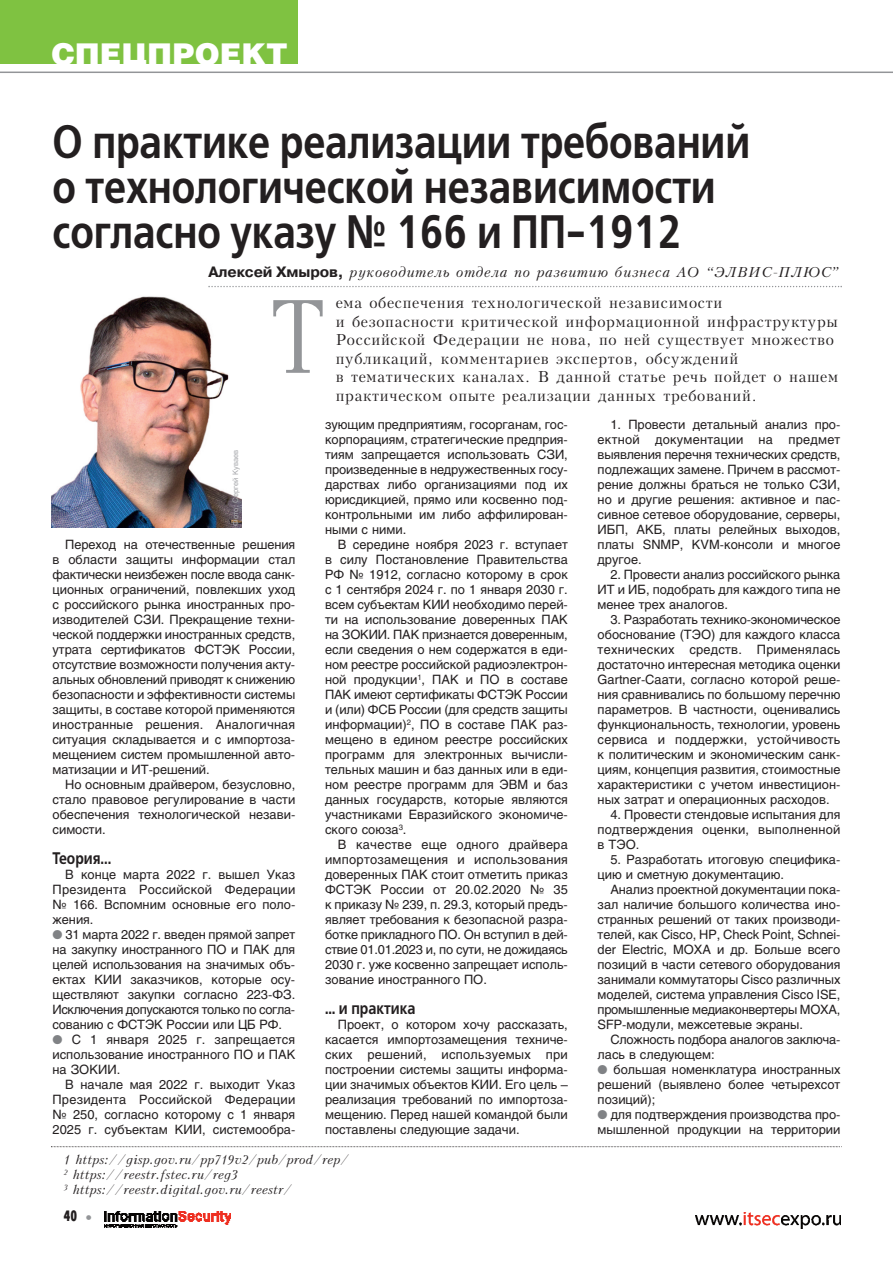
<style>
.page{position:relative;width:893px;height:1263px;background:#fff}
.page>*{position:absolute;margin:0;border:0;box-sizing:border-box;transform-origin:0 0}
.t1{font:100.5px "Kudryashev";color:#939598;scale:.8 1}
.t2{font:600 46.8px/45px "Free Set";letter-spacing:-.005em;color:#231f20;scale:.83 1}
.t3{font:900 30px "Helios";color:#fff}
.t4{font:600 16.8px "Free Set";color:#231f20;scale:.83 1}
.t5{font:15px/18.6px "Kudryashev";letter-spacing:.045em;color:#231f20}
.t6{font:15px "Futura Futuris X Cond";color:#231f20}
.t7{font:italic 13.5px "Kudryashev";letter-spacing:.045em;color:#231f20}
.t8{font:12.75px/15px "Helios";color:#231f20;text-align:justify}
.t9{font:italic 12px/15px "Kudryashev";color:#231f20}
.t10{font:7.5px "Helios";color:#a8a9ad}
.s1{font-family:"Pragmatica";font-weight:700;font-style:normal;font-size:15px}
.s2{color:#808285}
.s3{font-family:"Helios";color:#939598}
</style>
<div class="page">
<img style="left:104px;top:1212px;width:126px;height:15px">
<img style="left:695px;top:1212px;width:146px;height:17px">
<div style="left:0;top:0;width:298px;height:64px;background:#7fc241"></div>
<hr style="left:0;top:72px;width:893px;height:1px;background:#939598">
<svg style="left:208px;top:286px;width:634px;height:1px"></svg>
<img style="left:52px;top:296px;width:189px;height:231px">
<svg style="left:51px;top:1146px;width:791px;height:1px"></svg>
<h3 class="t3" style="left:51px;top:43px;width:238px">Спецпроект</h3>
<h2 class="t2" style="left:52px;top:119px;width:842px">О практике реализации требований о технологической независимости согласно указу № 166 и ПП-1912</h2>
<p class="t5" style="left:336px;top:294px;width:504px">ема обеспечения технологической независимости<br>и безопасности критической информационной инфраструктуры Российской Федерации не нова, по ней существует множество публикаций, комментариев экспертов, обсуждений<br>в тематических каналах. В данной статье речь пойдет о нашем</p>
<p class="t7" style="left:208px;top:265px;width:634px"><span class="s1">Алексей Хмыров,</span> руководитель отдела по развитию бизнеса АО “ЭЛВИС-ПЛЮС”</p>
<h1 class="t1" style="left:271px;top:279px;width:70px">Т</h1>
<p class="t10" style="left:233px;top:525px;width:77px;rotate:-90deg">Фото: Сергей Куваев</p>
<p class="t8" style="left:53px;top:538px;width:244px;text-indent:13px">Переход на отечественные решения в области защиты информации стал фактически неизбежен после ввода санк&shy;ционных ограничений, повлекших уход с российского рынка иностранных про&shy;изводителей СЗИ. Прекращение техни&shy;ческой поддержки иностранных средств, утрата сертификатов ФСТЭК России, отсутствие возможности получения акту&shy;альных обновлений приводят к снижению безопасности и эффективности системы защиты, в составе которой применяются иностранные решения. Аналогичная ситуация складывается и с импортоза&shy;мещением систем промышленной авто&shy;матизации и ИТ-решений.</p>
<p class="t8" style="left:53px;top:778px;width:244px;text-indent:13px">Но основным драйвером, безусловно, стало правовое регулирование в части обеспечения технологической незави&shy;симости.</p>
<h3 class="t4" style="left:52px;top:848px;width:73px">Теория...</h3>
<p class="t8" style="left:53px;top:868px;width:244px;text-indent:13px">В конце марта 2022 г. вышел Указ Президента Российской Федерации № 166. Вспомним основные его поло&shy;жения.</p>
<p class="t8" style="left:52px;top:928px;width:244px"><span class="s2">●</span> 31 марта 2022 г. введен прямой запрет на закупку иностранного ПО и ПАК для целей использования на значимых объ&shy;ектах КИИ заказчиков, которые осу&shy;ществляют закупки согласно 223-ФЗ.<br>Исключения допускаются только по согла&shy;сованию с ФСТЭК России или ЦБ РФ.</p>
<p class="t8" style="left:53px;top:1033px;width:244px"><span class="s2">●</span> С 1 января 2025 г. запрещается использование иностранного ПО и ПАК на ЗОКИИ.</p>
<p class="t8" style="left:53px;top:1078px;width:244px;text-indent:13px">В начале мая 2022 г. выходит Указ Президента Российской Федерации № 250, согласно которому с 1 января 2025 г. субъектам КИИ, системообра-</p>
<p class="t5" style="left:336px;top:386px;width:423px">практическом опыте реализации данных требований.</p>
<p class="t8" style="left:325px;top:418px;width:244px">зующим предприятиям, госорганам, гос&shy;корпорациям, стратегические предприя&shy;тиям запрещается использовать СЗИ, произведенные в недружественных госу&shy;дарствах либо организациями под их юрисдикцией, прямо или косвенно под&shy;контрольными им либо аффилирован&shy;ными с ними.</p>
<p class="t8" style="left:325px;top:538px;width:244px;text-indent:13px">В середине ноября 2023 г. вступает в силу Постановление Правительства PФ № 1912, согласно которому в срок с 1 сентября 2024 г. по 1 января 2030 г. всем субъектам КИИ необходимо перей&shy;ти на использование доверенных ПАК на ЗОКИИ. ПАК признается доверенным, если сведения о нем содержатся в еди&shy;ном реестре российской радиоэлектрон&shy;ной продукции<sup>1</sup>, ПАК и ПО в составе ПАК имеют сертификаты ФСТЭК России и (или) ФСБ России (для средств защиты информации)<sup>2</sup>, ПО в составе ПАК раз&shy;мещено в едином реестре российских программ для электронных вычисли&shy;тельных машин и баз данных или в еди&shy;ном реестре программ для ЭВМ и баз данных государств, которые являются участниками Евразийского экономиче&shy;ского союза<sup>3</sup>.</p>
<p class="t8" style="left:325px;top:838px;width:244px;text-indent:13px">В качестве еще одного драйвера импортозамещения и использования доверенных ПАК стоит отметить приказ ФСТЭК России от 20.02.2020 № 35 к приказу № 239, п. 29.3, который предъ&shy;являет требования к безопасной разра&shy;ботке прикладного ПО. Он вступил в дей&shy;ствие 01.01.2023 и, по сути, не дожидаясь 2030 г. уже косвенно запрещает исполь&shy;зование иностранного ПО.</p>
<h3 class="t4" style="left:325px;top:998px;width:111px">… и практика</h3>
<p class="t8" style="left:325px;top:1018px;width:244px;text-indent:13px">Проект, о котором хочу рассказать, касается импортозамещения техниче&shy;ских решений, используемых при построении системы защиты информа&shy;ции значимых объектов КИИ. Его цель – реализация требований по импортоза&shy;мещению. Перед нашей командой были поставлены следующие задачи.</p>
<p class="t8" style="left:598px;top:418px;width:244px;text-indent:13px">1. Провести детальный анализ про&shy;ектной документации на предмет выявления перечня технических средств, подлежащих замене. Причем в рассмот&shy;рение должны браться не только СЗИ, но и другие решения: активное и пас&shy;сивное сетевое оборудование, серверы, ИБП, АКБ, платы релейных выходов, платы SNMP, KVM-консоли и многое другое.</p>
<p class="t8" style="left:598px;top:568px;width:244px;text-indent:13px">2. Провести анализ российского рынка ИТ и ИБ, подобрать для каждого типа не менее трех аналогов.</p>
<p class="t8" style="left:598px;top:613px;width:244px;text-indent:13px">3. Разработать технико-экономическое обоснование (ТЭО) для каждого класса технических средств. Применялась достаточно интересная методика оценки Gartner-Саати, согласно которой реше&shy;ния сравнивались по большому перечню параметров. В частности, оценивались функциональность, технологии, уровень сервиса и поддержки, устойчивость к политическим и экономическим санк&shy;циям, концепция развития, стоимостные характеристики с учетом инвестицион&shy;ных затрат и операционных расходов.</p>
<p class="t8" style="left:598px;top:808px;width:244px;text-indent:13px">4. Провести стендовые испытания для подтверждения оценки, выполненной в ТЭО.</p>
<p class="t8" style="left:598px;top:853px;width:244px;text-indent:13px">5. Разработать итоговую специфика&shy;цию и сметную документацию.</p>
<p class="t8" style="left:598px;top:883px;width:244px;text-indent:13px">Анализ проектной документации пока&shy;зал наличие большого количества ино&shy;странных решений от таких производи&shy;телей, как Cisco, HP, Check Point, Schnei&shy;der Electric, MOXA и др. Больше всего позиций в части сетевого оборудования занимали коммутаторы Cisco различных моделей, система управления Cisco ISE, промышленные медиаконвертеры MOXA, SFP-модули, межсетевые экраны.</p>
<p class="t8" style="left:598px;top:1033px;width:244px;text-indent:13px">Сложность подбора аналогов заключа&shy;лась в следующем:</p>
<p class="t8" style="left:598px;top:1063px;width:244px"><span class="s2">●</span> большая номенклатура иностранных решений (выявлено более четырехсот позиций);</p>
<p class="t8" style="left:598px;top:1108px;width:244px"><span class="s2">●</span> для подтверждения производства про&shy;мышленной продукции на территории</p>
<p class="t9" style="left:64px;top:1152px;width:287px">1 https://gisp.gov.ru/pp719v2/pub/prod/rep/<br><sup>2</sup> https://reestr.fstec.ru/reg3<br><sup>3</sup> https://reestr.digital.gov.ru/reestr/</p>
<p class="t6" style="left:64px;top:1211px;width:29px">40 <span class="s3">•</span></p>
</div>
